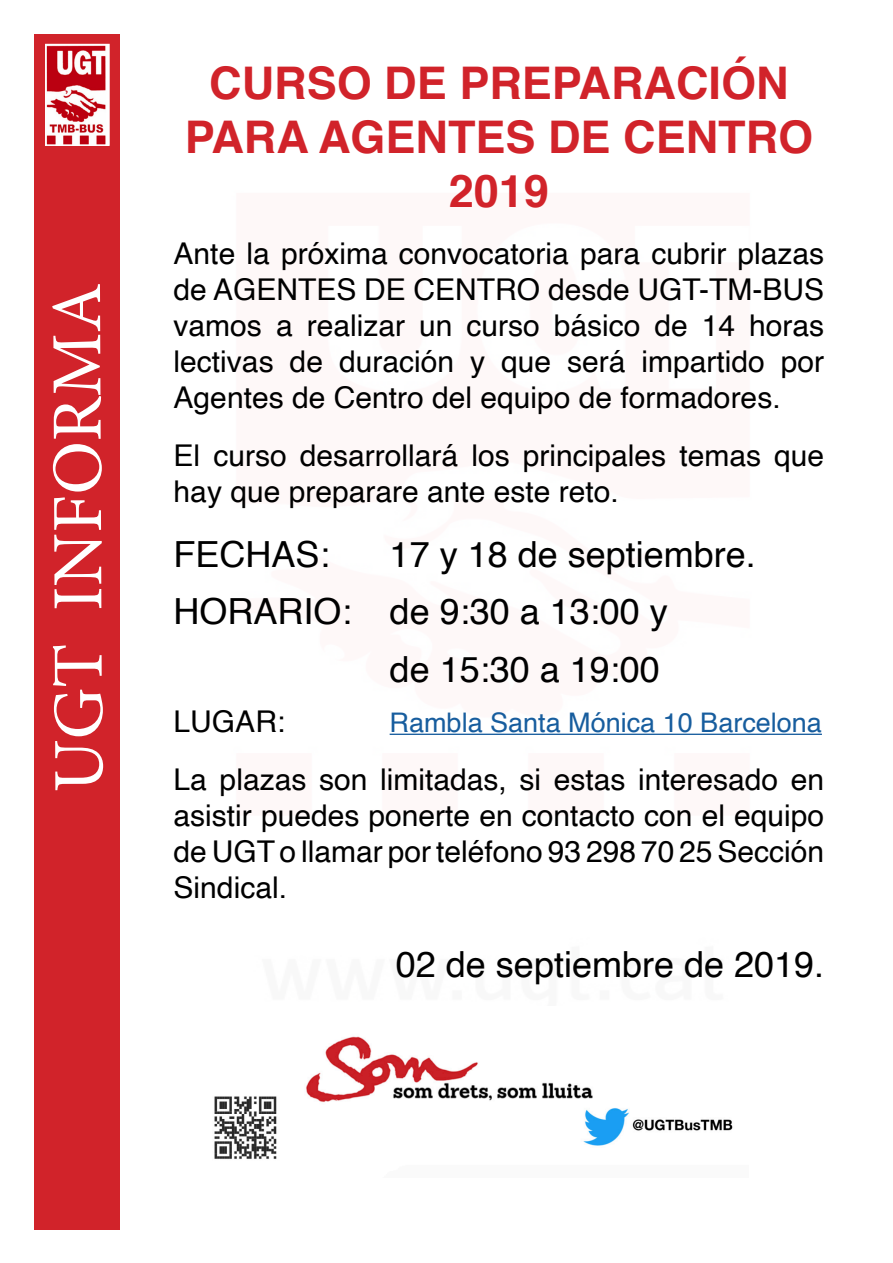
<style>
.page{position:relative;width:893px;height:1263px;background:#fff}
.page>*{position:absolute;margin:0;border:0;box-sizing:border-box;transform-origin:0 0}
.t1{font:72px "Minion Pro";letter-spacing:-.005em;color:#fff}
.t2{font:700 45px/54px "Helvetica";color:#d1232a;text-align:center}
.t3{font:36px "Helvetica";color:#000}
.t4{font:30px/36px "Helvetica";color:#000;text-align:justify}
.t5{font:27px "Helvetica";color:#175d9e}
</style>
<div class="page">
<div style="left:35px;top:34px;width:85px;height:1196px;background:#d1232a"></div>
<img style="left:48px;top:47px;width:59px;height:96px">
<div style="left:45px;top:44px;width:65px;height:102px;border:2px solid #fff"></div>
<img style="left:214px;top:1036px;width:519px;height:123px">
<hr style="left:390px;top:734px;width:432px;height:1px;background:#175d9e">
<p class="t1" style="left:30px;top:792px;width:511px;rotate:-90deg">UGT NI FORMA</p>
<p class="t2" style="left:209px;top:56px;width:581px">CURSO DE PREPARACIÓN</p>
<p class="t2" style="left:185px;top:110px;width:630px">PARA AGENTES DE CENTRO<br>2019</p>
<p class="t4" style="left:174px;top:237px;width:652px">Ante la próxima convocatoria para cubrir plazas de AGENTES DE CENTRO desde UGT-TM-BUS vamos a realizar un curso básico de 14 horas lectivas de duración y que será impartido por Agentes de Centro del equipo de formadores.</p>
<p class="t4" style="left:174px;top:438px;width:652px">El curso desarrollará los principales temas que hay que preparare ante este reto.</p>
<p class="t3" style="left:174px;top:526px;width:158px">FECHAS:</p>
<p class="t3" style="left:390px;top:526px;width:368px">17 y 18 de septiembre.</p>
<p class="t3" style="left:174px;top:584px;width:496px">HORARIO: de 9:30 a 13:00 y</p>
<p class="t3" style="left:390px;top:641px;width:272px">de 15:30 a 19:00</p>
<p class="t4" style="left:174px;top:705px;width:113px">LUGAR:</p>
<p class="t5" style="left:390px;top:702px;width:434px">Rambla Santa Mónica 10 Barcelona</p>
<p class="t4" style="left:174px;top:762px;width:652px">La plazas son limitadas, si estas interesado en asistir puedes ponerte en contacto con el equipo de UGT o llamar por teléfono 93 298 70 25 Sección Sindical.</p>
<p class="t3" style="left:396px;top:937px;width:430px">02 de septiembre de 2019.</p>
</div>
